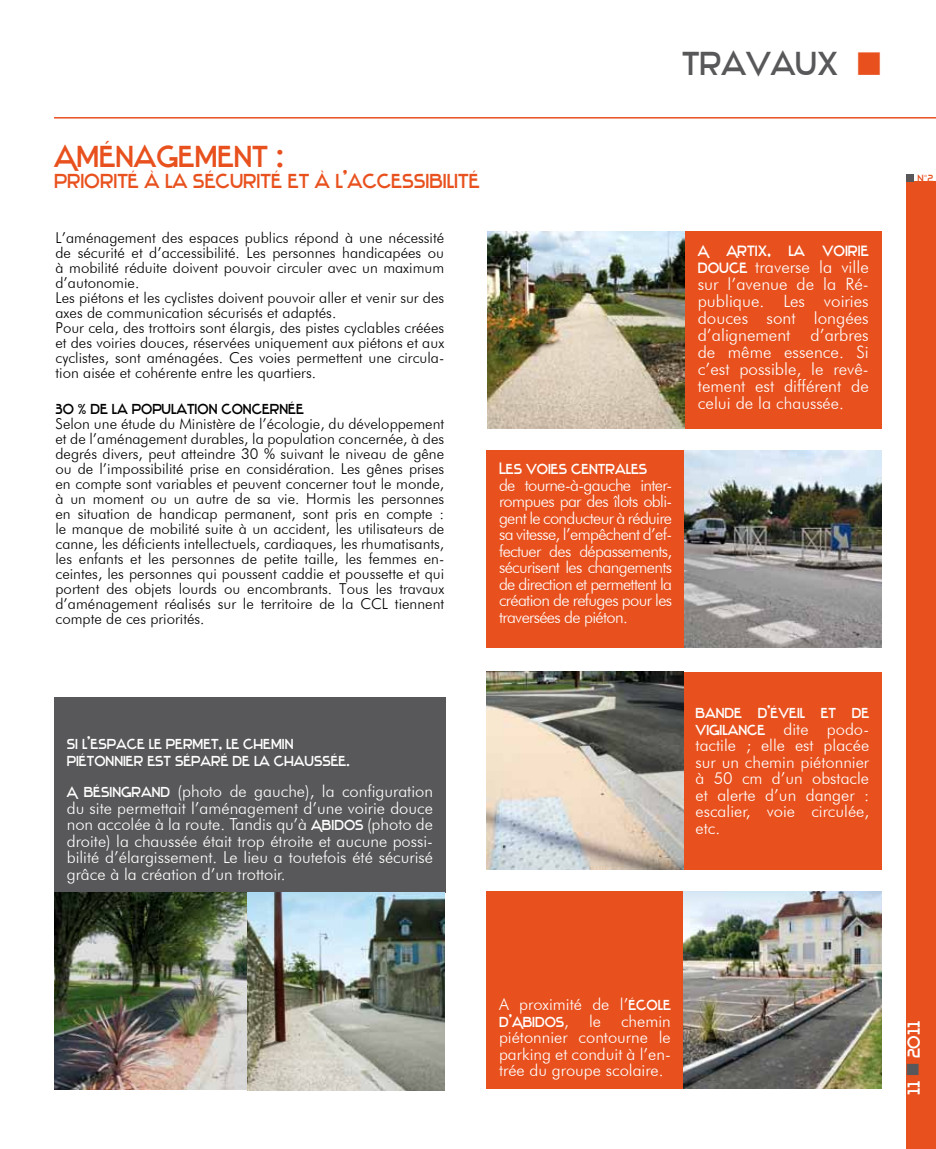
<style>
.page{position:relative;width:936px;height:1149px;background:#fff}
.page>*{position:absolute;margin:0;border:0;box-sizing:border-box;transform-origin:0 0}
.t1{font:34.5px "Stentiga";color:#58585a}
.t2{font:31.5px "Stentiga";color:#e8511e}
.t3{font:21px "Stentiga";color:#e8511e}
.t4{font:18px "Stentiga";color:#fff}
.t5{font:300 16.95px/17px "Futura BT";color:#fff;text-align:justify}
.t6{font:300 16.5px/16.5px "Futura BT";color:#fff;text-align:justify}
.t7{font:15.45px "Stentiga";color:#fff}
.t8{font:300 15px/15px "Futura BT";color:#000}
.t9{font:15px/16.5px "Stentiga";color:#fff}
.t10{font:15px "Stentiga";color:#000}
.t11{font:10.8px "Stentiga";color:#e8511e}
.s1{font-size:43.5px;color:#e8511e}
.s2{font-family:"Stentiga";font-weight:400;font-size:15.45px}
.s3{font-size:16.5px}
.s4{font-family:"Stentiga";font-weight:400;font-size:15px}
.s5{font-family:"Futura BT";font-weight:300;font-size:16.5px}
.s6{font-family:"Segan";font-weight:300;font-size:10.2px}
.s7{font-size:22.5px;color:#58585a}
</style>
<div class="page">
<div style="left:682px;top:671px;width:199px;height:198px;background:#e8511e"></div>
<div style="left:54px;top:696px;width:392px;height:196px;background:#58585a"></div>
<img style="left:54px;top:892px;width:193px;height:197px">
<img style="left:247px;top:892px;width:197px;height:197px">
<div style="left:486px;top:891px;width:197px;height:197px;background:#e8511e"></div>
<img style="left:683px;top:891px;width:198px;height:196px">
<div style="left:684px;top:231px;width:197px;height:197px;background:#e8511e"></div>
<div style="left:486px;top:450px;width:199px;height:197px;background:#e8511e"></div>
<img style="left:487px;top:231px;width:197px;height:197px">
<img style="left:486px;top:671px;width:197px;height:197px">
<img style="left:684px;top:450px;width:197px;height:197px">
<hr style="left:54px;top:117px;width:881px;height:1px;background:#e8511e">
<div style="left:906px;top:181px;width:29px;height:967px;background:#e8511e"></div>
<div style="left:906px;top:174px;width:8px;height:7px;background:#58585a"></div>
<h1 class="t1" style="left:682px;top:44px;width:201px">travaux <span class="s1">•</span></h1>
<h2 class="t2" style="left:54px;top:139px;width:231px">Aménagement :</h2>
<h3 class="t3" style="left:54px;top:169px;width:427px">priorité à la sécurité et à l’accessibilité</h3>
<p class="t8" style="left:56px;top:230px;width:390px">L’aménagement des espaces publics répond à une nécessité de sécurité et d’accessibilité. Les personnes handicapées ou à mobilité réduite doivent pouvoir circuler avec un maximum d’autonomie.<br>Les piétons et les cyclistes doivent pouvoir aller et venir sur des axes de communication sécurisés et adaptés.<br>Pour cela, des trottoirs sont élargis, des pistes cyclables créées et des voiries douces, réservées uniquement aux piétons et aux cyclistes, sont aménagées. Ces voies permettent une circula&shy;tion aisée et cohérente entre les quartiers.</p>
<p class="t10" style="left:56px;top:400px;width:250px">30 % de la population concernée</p>
<p class="t8" style="left:56px;top:416px;width:390px;text-align:justify">Selon une étude du Ministère de l’écologie, du développement et de l’aménagement durables, la population concernée, à des degrés divers, peut atteindre 30 % suivant le niveau de gêne ou de l’impossibilité prise en considération. Les gênes prises en compte sont variables et peuvent concerner tout le monde, à un moment ou un autre de sa vie. Hormis les personnes en situation de handicap permanent, sont pris en compte : le manque de mobilité suite à un accident, les utilisateurs de canne, les déficients intellectuels, cardiaques, les rhumatisants, les enfants et les personnes de petite taille, les femmes en&shy;ceintes, les personnes qui poussent caddie et poussette et qui portent des objets lourds ou encombrants. Tous les travaux d’aménagement réalisés sur le territoire de la CCL tiennent compte de ces priorités.</p>
<p class="t9" style="left:499px;top:461px;width:150px">Les voies centrales</p>
<p class="t6" style="left:499px;top:476px;width:175px">de tourne-à-gauche inter&shy;rompues par des îlots obli&shy;gent le conducteur à réduire sa vitesse, l’empêchent d’ef&shy;fectuer des dépassements, sécurisent les changements de direction et permettent la création de refuges pour les traversées de piéton.</p>
<p class="t7" style="left:697px;top:242px;width:172px">A Artix, la voirie</p>
<p class="t5" style="left:697px;top:258px;width:172px"><span class="s2">douce</span> traverse la ville sur l’avenue de la Ré&shy;publique. Les voiries douces sont longées d’alignement d’arbres de même essence. Si c’est possible, le revê&shy;tement est différent de celui de la <span class="s3">chaussée.</span></p>
<p class="t9" style="left:67px;top:735px;width:284px">Si l’espace le permet, le chemin piétonnier est séparé de la chaussée.</p>
<p class="t6" style="left:67px;top:782px;width:367px"><span class="s4">A Bésingrand</span> (photo de gauche), la configuration du site permettait l’aménagement d’une voirie douce non accolée à la route. Tandis qu’à <span class="s4">Abidos</span> (photo de droite) la chaussée était trop étroite et aucune possi&shy;bilité d’élargissement. Le lieu a toutefois été sécurisé grâce à la création d’un trottoir.</p>
<p class="t9" style="left:695px;top:705px;width:175px">Bande d’éveil et de vigilance <span class="s5">dite podo-</span></p>
<p class="t6" style="left:695px;top:736px;width:175px">tactile ; elle est placée sur un chemin piétonnier à 50 cm d’un obstacle et alerte d’un danger : escalier, voie circulée, etc.</p>
<p class="t11" style="left:917px;top:172px;width:18px">n<span class="s6">°</span>2</p>
<p class="t6" style="left:499px;top:995px;width:173px">A proximité de l’<span class="s4">école d’Abidos</span>, le chemin piétonnier contourne le parking et conduit à l’en&shy;trée du groupe scolaire.</p>
<p class="t4" style="left:903px;top:1094px;width:75px;rotate:-90deg">11 <span class="s7">•</span> 2011</p>
</div>
